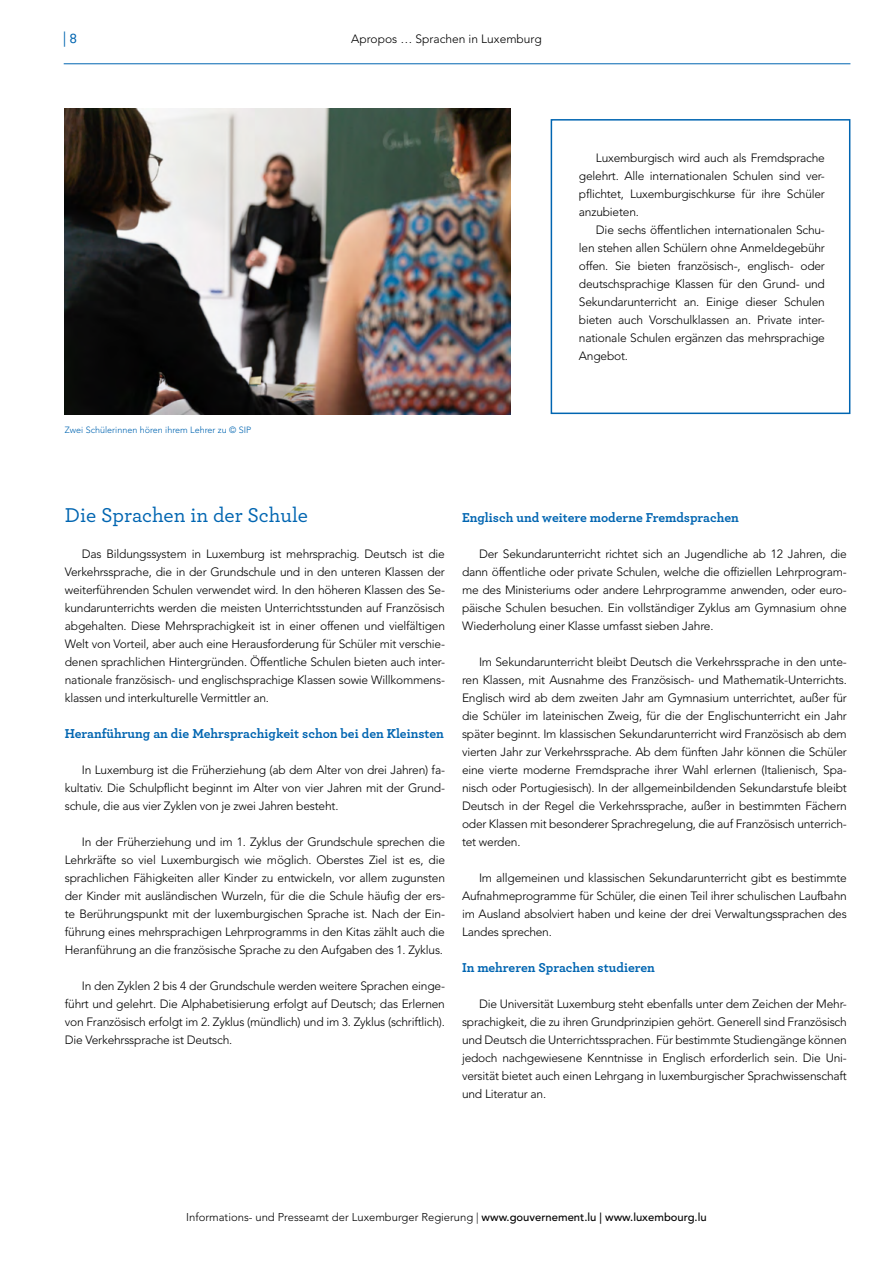
<style>
.page{position:relative;width:893px;height:1263px;background:#fff}
.page>*{position:absolute;margin:0;border:0;box-sizing:border-box;transform-origin:0 0}
.t1{font:500 21px "Archer";color:#0065b1}
.t2{font:15px "Courier";color:#0065b1}
.t3{font:700 13.5px "Archer";color:#0065b1}
.t4{font:300 12px/18px "Avenir LT Std";letter-spacing:-.015em;color:#000;text-align:justify}
.t5{font:300 11.25px "Avenir LT Std";color:#000}
.t6{font:300 9px "Avenir LT Std";color:#0065b1}
.s1{font-weight:500}
</style>
<div class="page">
<div style="left:551px;top:119px;width:299px;height:295px;border:2px solid #0065b1"></div>
<hr style="left:64px;top:64px;width:786px;height:1px;background:#0065b1">
<img style="left:65px;top:109px;width:445px;height:305px">
<p class="t2" style="left:60px;top:27px;width:19px">|8</p>
<p class="t4" style="left:351px;top:30px;width:192px">Apropos … Sprachen in Luxemburg</p>
<p class="t6" style="left:65px;top:424px;width:188px">Zwei Schülerinnen hören ihrem Lehrer zu © SIP</p>
<p class="t4" style="left:579px;top:149px;width:247px;text-indent:17px">Luxemburgisch wird auch als Fremdsprache gelehrt. Alle internationalen Schulen sind ver&shy;pfichtet, Luxemburgischkurse für ihre Schüler anzubieten.</p>
<p class="t4" style="left:579px;top:221px;width:247px;text-indent:17px">Die sechs öffentlichen internationalen Schu&shy;len stehen allen Schülern ohne Anmeldegebühr offen. Sie bieten französisch-, englisch- oder deutschsprachige Klassen für den Grund- und Sekundarunterricht an. Einige dieser Schulen bieten auch Vorschulklassen an. Private inter&shy;nationale Schulen ergänzen das mehrsprachige Angebot.</p>
<h3 class="t1" style="left:65px;top:500px;width:245px">Die Sprachen in der Schule</h3>
<p class="t4" style="left:65px;top:545px;width:382px;text-indent:17px">Das Bildungssystem in Luxemburg ist mehrsprachig. Deutsch ist die Verkehrssprache, die in der Grundschule und in den unteren Klassen der weiterführenden Schulen verwendet wird. In den höheren Klassen des Se&shy;kundarunterrichts werden die meisten Unterrichtsstunden auf Französisch abgehalten. Diese Mehrsprachigkeit ist in einer offenen und vielfältigen Welt von Vorteil, aber auch eine Herausforderung für Schüler mit verschie&shy;denen sprachlichen Hintergründen. Öffentliche Schulen bieten auch inter&shy;nationale französisch- und englischsprachige Klassen sowie Willkommens&shy;klassen und interkulturelle Vermittler an.</p>
<h5 class="t3" style="left:65px;top:723px;width:381px">Heranführung an die Mehrsprachigkeit schon bei den Kleinsten</h5>
<p class="t4" style="left:65px;top:761px;width:382px;text-indent:17px">In Luxemburg ist die Früherziehung (ab dem Alter von drei Jahren) fa&shy;kultativ. Die Schulpficht beginnt im Alter von vier Jahren mit der Grund&shy;schule, die aus vier Zyklen von je zwei Jahren besteht.</p>
<p class="t4" style="left:65px;top:833px;width:382px;text-indent:17px">In der Früherziehung und im 1. Zyklus der Grundschule sprechen die Lehrkräfte so viel Luxemburgisch wie möglich. Oberstes Ziel ist es, die sprachlichen Fähigkeiten aller Kinder zu entwickeln, vor allem zugunsten der Kinder mit ausländischen Wurzeln, für die die Schule häufg der ers&shy;te Berührungspunkt mit der luxemburgischen Sprache ist. Nach der Ein&shy;führung eines mehrsprachigen Lehrprogramms in den Kitas zählt auch die Heranführung an die französische Sprache zu den Aufgaben des 1. Zyklus.</p>
<p class="t4" style="left:65px;top:977px;width:382px;text-indent:17px">In den Zyklen 2 bis 4 der Grundschule werden weitere Sprachen einge&shy;führt und gelehrt. Die Alphabetisierung erfolgt auf Deutsch; das Erlernen von Französisch erfolgt im 2. Zyklus (mündlich) und im 3. Zyklus (schriftlich).<br>Die Verkehrssprache ist Deutsch.</p>
<h5 class="t3" style="left:462px;top:507px;width:278px">Englisch und weitere moderne Fremdsprachen</h5>
<p class="t4" style="left:462px;top:545px;width:386px;text-indent:17px">Der Sekundarunterricht richtet sich an Jugendliche ab 12 Jahren, die dann öffentliche oder private Schulen, welche die offziellen Lehrprogram&shy;me des Ministeriums oder andere Lehrprogramme anwenden, oder euro&shy;päische Schulen besuchen. Ein vollständiger Zyklus am Gymnasium ohne Wiederholung einer Klasse umfasst sieben Jahre.</p>
<p class="t4" style="left:462px;top:653px;width:386px;text-indent:17px">Im Sekundarunterricht bleibt Deutsch die Verkehrssprache in den unte&shy;ren Klassen, mit Ausnahme des Französisch- und Mathematik-Unterrichts.<br>Englisch wird ab dem zweiten Jahr am Gymnasium unterrichtet, außer für die Schüler im lateinischen Zweig, für die der Englischunterricht ein Jahr später beginnt. Im klassischen Sekundarunterricht wird Französisch ab dem vierten Jahr zur Verkehrssprache. Ab dem fünften Jahr können die Schüler eine vierte moderne Fremdsprache ihrer Wahl erlernen (Italienisch, Spa&shy;nisch oder Portugiesisch). In der allgemeinbildenden Sekundarstufe bleibt Deutsch in der Regel die Verkehrssprache, außer in bestimmten Fächern oder Klassen mit besonderer Sprachregelung, die auf Französisch unterrich&shy;tet werden.</p>
<p class="t4" style="left:462px;top:869px;width:386px;text-indent:17px">Im allgemeinen und klassischen Sekundarunterricht gibt es bestimmte Aufnahmeprogramme für Schüler, die einen Teil ihrer schulischen Laufbahn im Ausland absolviert haben und keine der drei Verwaltungssprachen des Landes sprechen.</p>
<h5 class="t3" style="left:462px;top:957px;width:194px">In mehreren Sprachen studieren</h5>
<p class="t4" style="left:462px;top:995px;width:386px;text-indent:17px">Die Universität Luxemburg steht ebenfalls unter dem Zeichen der Mehr&shy;sprachigkeit, die zu ihren Grundprinzipien gehört. Generell sind Französisch und Deutsch die Unterrichtssprachen. Für bestimmte Studiengänge können jedoch nachgewiesene Kenntnisse in Englisch erforderlich sein. Die Uni&shy;versität bietet auch einen Lehrgang in luxemburgischer Sprachwissenschaft und Literatur an.</p>
<p class="t5" style="left:186px;top:1210px;width:522px">Informations- und Presseamt der Luxemburger Regierung | <span class="s1">www.gouvernement.lu | www.luxembourg.lu</span></p>
</div>
